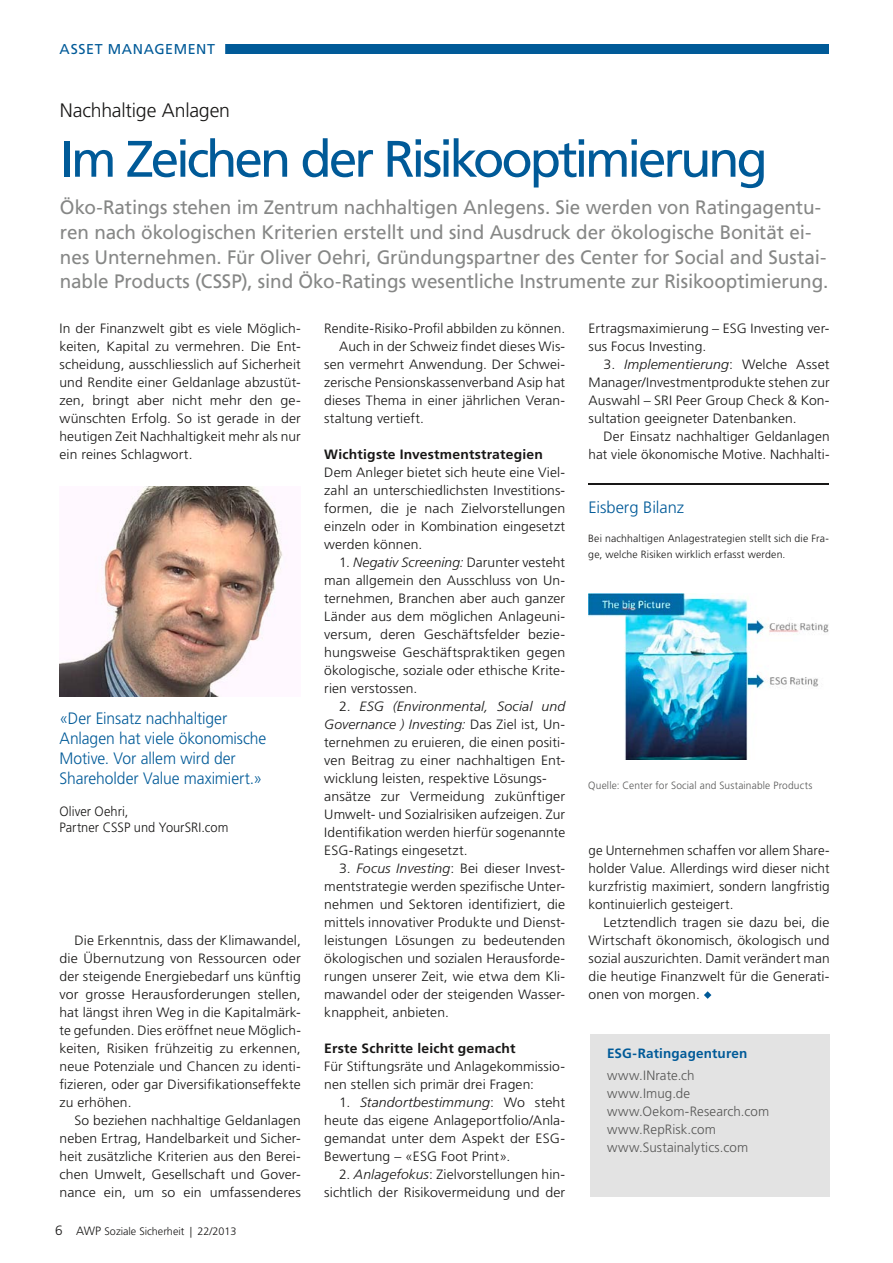
<style>
.page{position:relative;width:893px;height:1263px;background:#fff}
.page>*{position:absolute;margin:0;border:0;box-sizing:border-box;transform-origin:0 0}
.t1{font:51.3px "Frutiger LT Pro";letter-spacing:-.065em;color:#005a98}
.t2{font:19.5px/24.8px "Frutiger LT Pro";letter-spacing:-.005em;color:#868786}
.t3{font:300 19.5px "Frutiger LT Pro";letter-spacing:-.01em;color:#181716}
.t4{font:300 16.5px/19.8px "Frutiger LT Pro";letter-spacing:-.005em;color:#005a98;scale:.95 1}
.t5{font:300 16.5px "Frutiger LT Pro";letter-spacing:-.005em;color:#005a98}
.t6{font:14.25px "Frutiger LT Pro";letter-spacing:.045em;color:#005a98}
.t7{font:300 13.5px/18px "Frutiger LT Pro";letter-spacing:.01em;color:#181716;text-align:justify}
.t8{font:300 13.5px/18px "Frutiger LT Pro";letter-spacing:.01em;color:#181716;text-align:justify;scale:1.05 1}
.t9{font:300 13.5px/18px "Frutiger LT Pro";letter-spacing:.01em;color:#181716;text-align:justify;scale:1.04 1}
.t10{font:300 13.5px/18px "Frutiger LT Pro";letter-spacing:.01em;color:#565655}
.t11{font:700 13.5px "Frutiger LT Pro";letter-spacing:.015em;color:#181716}
.t12{font:300 13.5px/16.2px "Frutiger LT Pro";letter-spacing:.01em;color:#181716;scale:.95 1}
.t13{font:700 13.5px "Frutiger LT Pro";letter-spacing:.015em;color:#005a98}
.t14{font:300 10.8px "Frutiger LT Pro";color:#181716}
.t15{font:300 10.5px/16.5px "Frutiger LT Pro";letter-spacing:.015em;color:#181716}
.t16{font:300 10.5px "Frutiger LT Pro";letter-spacing:.015em;color:#565655}
.s1{font-size:13.5px}
.s2{font-size:12px}
.s3{font-style:italic}
</style>
<div class="page">
<div style="left:60px;top:45px;width:769px;height:9px;background:#005a98"></div>
<div style="left:49px;top:43px;width:176px;height:12px;background:#fff"></div>
<svg style="left:704px;top:991px;width:7px;height:8px"></svg>
<img style="left:60px;top:486px;width:223px;height:210px">
<img style="left:589px;top:593px;width:240px;height:166px">
<hr style="left:588px;top:483px;width:241px;height:2px;background:#181716">
<div style="left:590px;top:1035px;width:239px;height:162px;background:#e3e3e3"></div>
<p class="t6" style="left:60px;top:41px;width:157px">ASSET MANAGEMENT</p>
<h2 class="t3" style="left:60px;top:99px;width:172px">Nachhaltige Anlagen</h2>
<h1 class="t1" style="left:60px;top:129px;width:709px">Im Zeichen der Risikooptimierung</h1>
<p class="t2" style="left:60px;top:195px;width:770px">Öko-Ratings stehen im Zentrum nachhaltigen Anlegens. Sie werden von Ratingagentu&shy;ren nach ökologischen Kriterien erstellt und sind Ausdruck der ökologische Bonität ei&shy;nes Unternehmen. Für Oliver Oehri, Gründungspartner des Center for Social and Sustai&shy;nable Products (CSSP), sind Öko-Ratings wesentliche Instrumente zur Risikooptimierung.</p>
<p class="t7" style="left:60px;top:319px;width:243px">In der Finanzwelt gibt es viele Möglich&shy;keiten, Kapital zu vermehren. Die Ent&shy;scheidung, ausschliesslich auf Sicherheit und Rendite einer Geldanlage abzustüt&shy;zen, bringt aber nicht mehr den ge&shy;wünschten Erfolg. So ist gerade in der heutigen Zeit Nachhaltigkeit mehr als nur ein reines Schlagwort.</p>
<p class="t4" style="left:60px;top:709px;width:219px">«Der Einsatz nachhaltiger<br>Anlagen hat viele ökonomische<br>Motive. Vor allem wird der<br>Shareholder Value maximiert.»</p>
<p class="t12" style="left:60px;top:803px;width:179px">Oliver Oehri,<br>Partner CSSP und YourSRI.com</p>
<p class="t7" style="left:60px;top:931px;width:243px;text-indent:15px">Die Erkenntnis, dass der Klimawandel, die Übernutzung von Ressourcen oder der steigende Energiebedarf uns künftig vor grosse Herausforderungen stellen, hat längst ihren Weg in die Kapitalmärk&shy;te gefunden. Dies eröffnet neue Möglich&shy;keiten, Risiken frühzeitig zu erkennen, neue Potenziale und Chancen zu identi&shy;fizieren, oder gar Diversifikationseffekte zu erhöhen.</p>
<p class="t7" style="left:60px;top:1111px;width:243px;text-indent:15px">So beziehen nachhaltige Geldanlagen neben Ertrag, Handelbarkeit und Sicher&shy;heit zusätzliche Kriterien aus den Berei&shy;chen Umwelt, Gesellschaft und Gover&shy;nance ein, um so ein umfassenderes</p>
<p class="t14" style="left:55px;top:1225px;width:183px"><span class="s1">6</span> <span class="s2">AWP</span> Soziale Sicherheit | 22/2013</p>
<p class="t7" style="left:324px;top:319px;width:242px">Rendite-Risiko-Profil abbilden zu können.</p>
<p class="t7" style="left:339px;top:337px;width:228px">Auch in der Schweiz findet dieses Wis-</p>
<p class="t7" style="left:324px;top:355px;width:242px">sen vermehrt Anwendung. Der Schwei-</p>
<p class="t7" style="left:324px;top:373px;width:242px">zerische Pensionskassenverband Asip hat</p>
<p class="t7" style="left:324px;top:391px;width:242px">dieses Thema in einer jährlichen Veran-</p>
<p class="t7" style="left:324px;top:409px;width:101px">staltung vertieft.</p>
<p class="t11" style="left:324px;top:446px;width:220px">Wichtigste Investmentstrategien</p>
<p class="t7" style="left:324px;top:463px;width:242px">Dem Anleger bietet sich heute eine Viel&shy;zahl an unterschiedlichsten Investitions&shy;formen, die je nach Zielvorstellungen einzeln oder in Kombination eingesetzt werden können.</p>
<p class="t7" style="left:324px;top:553px;width:242px;text-indent:15px">1. <span class="s3">Negativ Screening:</span> Darunter vesteht man allgemein den Ausschluss von Un&shy;ternehmen, Branchen aber auch ganzer Länder aus dem möglichen Anlageuni&shy;versum, deren Geschäftsfelder bezie&shy;hungsweise Geschäftspraktiken gegen ökologische, soziale oder ethische Krite&shy;rien verstossen.</p>
<p class="t8" style="left:324px;top:697px;width:231px;text-align:left;text-indent:15px">2. <span class="s3">ESG (Environmental, Social und Governance ) Investing:</span> Das Ziel ist, Un&shy;ternehmen zu eruieren, die einen positi&shy;ven Beitrag zu einer nachhaltigen Ent&shy;wicklung leisten, respektive Lösungs&shy;ansätze zur Vermeidung zukünftiger Umwelt- und Sozialrisiken aufzeigen. Zur Identifikation werden hierfür sogenannte ESG-Ratings eingesetzt.</p>
<p class="t9" style="left:324px;top:859px;width:233px;text-indent:15px">3. <span class="s3">Focus Investing</span>: Bei dieser Invest&shy;mentstrategie werden spezifische Unter&shy;nehmen und Sektoren identifiziert, die mittels innovativer Produkte und Dienst&shy;leistungen Lösungen zu bedeutenden ökologischen und sozialen Herausforde&shy;rungen unserer Zeit, wie etwa dem Kli&shy;mawandel oder der steigenden Wasser&shy;knappheit, anbieten.</p>
<p class="t11" style="left:324px;top:1040px;width:193px">Erste Schritte leicht gemacht</p>
<p class="t7" style="left:324px;top:1057px;width:242px">Für Stiftungsräte und Anlagekommissio&shy;nen stellen sich primär drei Fragen:</p>
<p class="t8" style="left:324px;top:1093px;width:231px;text-indent:15px">1. <span class="s3">Standortbestimmung</span>: Wo steht heute das eigene Anlageportfolio/Anla&shy;gemandat unter dem Aspekt der ESG-Bewertung – «ESG Foot Print».</p>
<p class="t7" style="left:324px;top:1165px;width:242px;text-align:right">2. <span class="s3">Anlagefokus</span>: Zielvorstellungen hin&shy;sichtlich der Risikovermeidung und der</p>
<p class="t7" style="left:589px;top:319px;width:242px">Ertragsmaximierung – ESG Investing ver&shy;sus Focus Investing.</p>
<p class="t8" style="left:589px;top:355px;width:231px;text-indent:15px">3. <span class="s3">Implementierung</span>: Welche Asset Manager/Investmentprodukte stehen zur Auswahl – SRI Peer Group Check &amp; Kon&shy;sultation geeigneter Datenbanken.</p>
<p class="t7" style="left:589px;top:427px;width:242px;text-align:right">Der Einsatz nachhaltiger Geldanlagen hat viele ökonomische Motive. Nachhalti-</p>
<p class="t5" style="left:588px;top:497px;width:97px">Eisberg Bilanz</p>
<p class="t15" style="left:588px;top:530px;width:242px">Bei nachhaltigen Anlagestrategien stellt sich die Fra&shy;ge, welche Risiken wirklich erfasst werden.</p>
<p class="t16" style="left:588px;top:779px;width:226px">Quelle: Center for Social and Sustainable Products</p>
<p class="t7" style="left:589px;top:841px;width:242px">ge Unternehmen schaffen vor allem Share&shy;holder Value. Allerdings wird dieser nicht kurzfristig maximiert, sondern langfristig kontinuierlich gesteigert.</p>
<p class="t9" style="left:589px;top:913px;width:233px;text-indent:15px">Letztendlich tragen sie dazu bei, die Wirtschaft ökonomisch, ökologisch und sozial auszurichten. Damit verändert man die heutige Finanzwelt für die Generati&shy;onen von morgen.</p>
<p class="t13" style="left:607px;top:1045px;width:142px">ESG-Ratingagenturen</p>
<p class="t10" style="left:607px;top:1066px;width:164px">www.INrate.ch www.Imug.de www.Oekom-Research.com www.RepRisk.com www.Sustainalytics.com</p>
</div>
